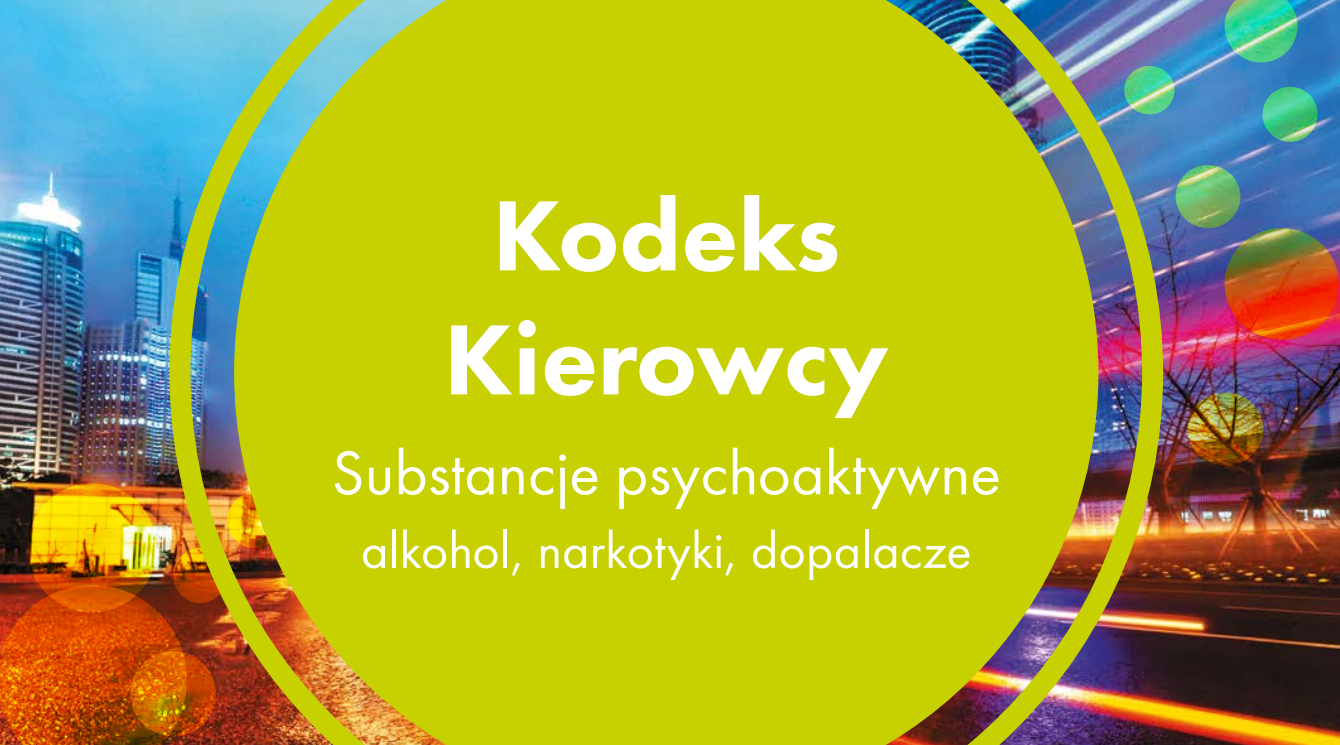
<style>
.page{position:relative;width:1340px;height:745px;background:#fff}
.page>*{position:absolute;margin:0;border:0;box-sizing:border-box;transform-origin:0 0}
.t1{font:800 103.25px/123.9px "Futura PT";color:#fff;text-align:center}
.t2{font:63.88px "Futura PT";color:#fff}
.t3{font:52.5px "Futura PT";color:#fff}
</style>
<div class="page">
<img style="left:0;top:0;width:1339px;height:744px">
<svg style="left:1124px;top:66px;width:50px;height:48px"></svg>
<svg style="left:1175px;top:165px;width:65px;height:63px;background:#79ba6f"></svg>
<img style="left:1224px;top:0;width:73px;height:63px">
<svg style="left:1262px;top:87px;width:55px;height:55px;background:#4dc987"></svg>
<svg style="left:0;top:584px;width:169px;height:160px;background:#c34602"></svg>
<img style="left:28px;top:483px;width:129px;height:129px;border-radius:50%">
<svg style="left:130px;top:650px;width:86px;height:86px;background:#d46f00"></svg>
<img style="left:1224px;top:228px;width:114px;height:111px;border-radius:50%">
<img style="left:1187px;top:392px;width:76px;height:73px;border-radius:50%">
<img style="left:169px;top:0;width:994px;height:744px">
<h1 class="t1" style="left:443px;top:172px;width:447px">Kodeks<br>Kierowcy</h1>
<p class="t2" style="left:331px;top:435px;width:671px">Substancje psychoaktywne</p>
<p class="t3" style="left:361px;top:519px;width:612px">alkohol, narkotyki, dopalacze</p>
</div>
